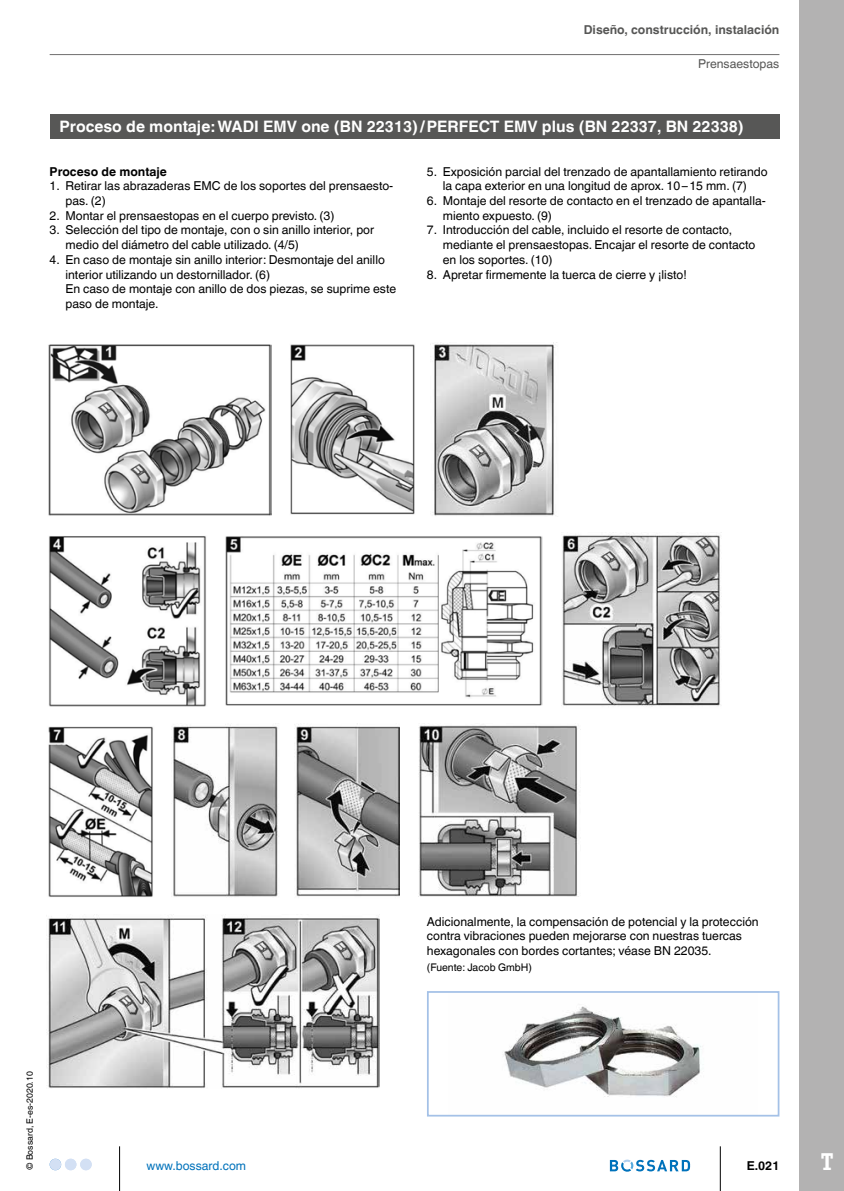
<style>
.page{position:relative;width:844px;height:1191px;background:#fff}
.page>*{position:absolute;margin:0;border:0;box-sizing:border-box;transform-origin:0 0}
.t1{font:700 24.5px "Officina Ser ITC Std";color:#fff}
.t2{font:700 15.75px "Helvetica World";color:#fff}
.t3{font:12.25px/14.7px "Helvetica World";color:#000}
.t4{font:700 12.25px "Helvetica World";color:#575756}
.t5{font:700 12.25px "Helvetica World";color:#000}
.t6{font:12.25px "Helvetica World";color:#0072bb}
.t7{font:12.25px "Helvetica World";color:#575756}
.t8{font:10.5px "Helvetica World";color:#000}
.t9{font:8.75px "Helvetica World";color:#000}
</style>
<div class="page">
<div style="left:799px;top:0;width:44px;height:1191px;background:#b3b2b2"></div>
<hr style="left:719px;top:1146px;width:1px;height:45px;background:#000">
<hr style="left:119px;top:1146px;width:1px;height:45px;background:#000">
<svg style="left:609px;top:1159px;width:81px;height:12px"></svg>
<div style="left:80px;top:1158px;width:12px;height:12px;background:#d3e0f4;border-radius:50%"></div>
<div style="left:65px;top:1158px;width:11px;height:12px;background:#d3e0f4;border-radius:50%"></div>
<div style="left:50px;top:1158px;width:11px;height:12px;background:#d3e0f4;border-radius:50%"></div>
<hr style="left:50px;top:54px;width:729px;height:1px;background:#706f6f">
<div style="left:50px;top:114px;width:729px;height:25px;background:#575756"></div>
<img style="left:48px;top:344px;width:223px;height:172px">
<img style="left:290px;top:344px;width:125px;height:171px">
<img style="left:430px;top:342px;width:127px;height:174px">
<img style="left:49px;top:536px;width:157px;height:171px">
<img style="left:225px;top:536px;width:317px;height:170px">
<img style="left:561px;top:533px;width:160px;height:174px">
<img style="left:48px;top:726px;width:105px;height:171px">
<img style="left:173px;top:725px;width:106px;height:172px">
<img style="left:294px;top:724px;width:105px;height:173px">
<img style="left:419px;top:725px;width:158px;height:171px">
<img style="left:48px;top:914px;width:331px;height:174px">
<img style="left:504px;top:1006px;width:197px;height:91px">
<div style="left:427px;top:991px;width:352px;height:125px;border:2px solid #a4c1e7"></div>
<p class="t4" style="left:583px;top:22px;width:197px">Diseño, construcción, instalación</p>
<p class="t7" style="left:698px;top:57px;width:83px">Prensaestopas</p>
<p class="t2" style="left:60px;top:118px;width:685px">Proceso de montaje: WADI EMV one (BN 22313)/PERFECT EMV plus (BN 22337, BN 22338)</p>
<p class="t5" style="left:50px;top:164px;width:119px">Proceso de montaje</p>
<p class="t3" style="left:65px;top:179px;width:329px;text-indent:-16px">1. Retirar las abrazaderas EMC de los soportes del prensaesto&shy;pas. (2)</p>
<p class="t3" style="left:50px;top:208px;width:286px">2. Montar el prensaestopas en el cuerpo previsto. (3)</p>
<p class="t3" style="left:65px;top:223px;width:310px;text-indent:-16px">3. Selección del tipo de montaje, con o sin anillo interior, por medio del diámetro del cable utilizado. (4/5)</p>
<p class="t3" style="left:65px;top:252px;width:332px;text-indent:-16px">4. En caso de montaje sin anillo interior: Desmontaje del anillo interior utilizando un destornillador. (6)<br>En caso de montaje con anillo de dos piezas, se suprime este paso de montaje.</p>
<p class="t3" style="left:427px;top:164px;width:342px;text-align:center">5. Exposición parcial del trenzado de apantallamiento retirando la capa exterior en una longitud de aprox. 10–15 mm. (7)</p>
<p class="t3" style="left:442px;top:193px;width:324px;text-indent:-16px">6. Montaje del resorte de contacto en el trenzado de apantalla&shy;miento expuesto. (9)</p>
<p class="t3" style="left:442px;top:223px;width:314px;text-indent:-16px">7. Introducción del cable, incluido el resorte de contacto, mediante el prensaestopas. Encajar el resorte de contacto en los soportes. (10)</p>
<p class="t3" style="left:427px;top:267px;width:261px">8. Apretar firmemente la tuerca de cierre y ¡listo!</p>
<p class="t9" style="left:25px;top:1170px;width:100px;rotate:-90deg">© Bossard, E-es-2020.10</p>
<p class="t3" style="left:427px;top:914px;width:333px">Adicionalmente, la compensación de potencial y la protección contra vibraciones pueden mejorarse con nuestras tuercas hexagonales con bordes cortantes; véase BN 22035.</p>
<p class="t8" style="left:427px;top:961px;width:107px">(Fuente: Jacob GmbH)</p>
<p class="t6" style="left:146px;top:1158px;width:101px">www.bossard.com</p>
<p class="t5" style="left:746px;top:1158px;width:34px">E.021</p>
<h1 class="t1" style="left:821px;top:1146px;width:13px">T</h1>
</div>
